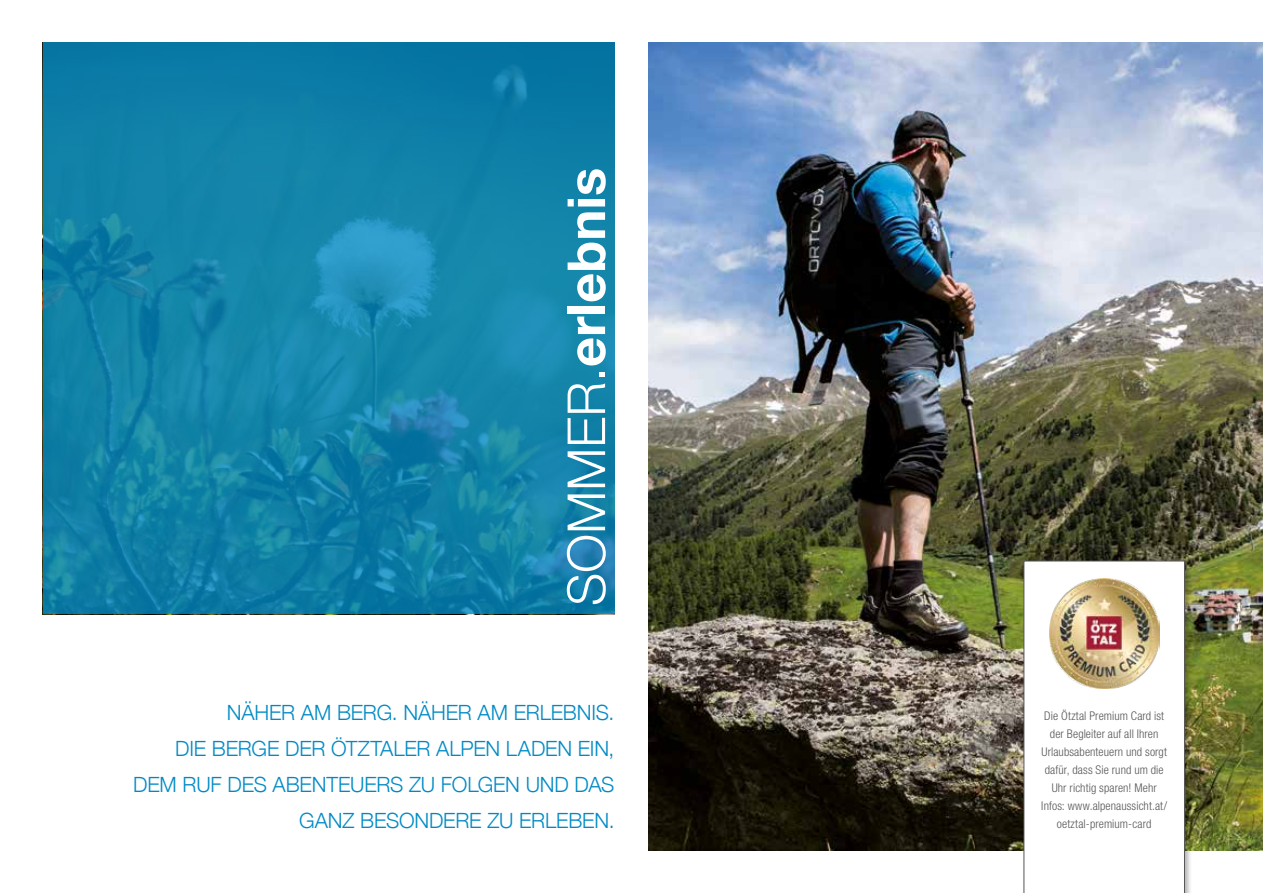
<style>
.page{position:relative;width:1263px;height:893px;background:#fff}
.page>*{position:absolute;margin:0;border:0;box-sizing:border-box;transform-origin:0 0}
.t1{font:700 52.5px "Helvetica Neue";color:#fff}
.t2{font:300 21px/36px "Helvetica Neue";letter-spacing:-.01em;color:#008ac5;text-align:right}
.t3{font:300 condensed 12px/18px "Helvetica Neue LT Std";letter-spacing:.01em;color:#575756;text-align:center}
.s1{font-weight:300}
</style>
<div class="page">
<svg style="left:43px;top:43px;width:571px;height:571px;background:#1281a8"></svg>
<img style="left:648px;top:43px;width:615px;height:807px">
<div style="left:1022px;top:559px;width:170px;height:334px;background:#000;opacity:.29"></div>
<svg style="left:1023px;top:561px;width:162px;height:332px"></svg>
<img style="left:1049px;top:579px;width:110px;height:110px">
<h1 class="t1" style="left:545px;top:606px;width:440px;rotate:-90deg"><span class="s1">SOMMER.</span>erlebnis</h1>
<h2 class="t2" style="left:133px;top:693px;width:483px">NÄHER AM BERG. NÄHER AM ERLEBNIS.<br>DIE BERGE DER ÖTZTALER ALPEN LADEN EIN, DEM RUF DES ABENTEUERS ZU FOLGEN UND DAS GANZ BESONDERE ZU ERLEBEN.</h2>
<p class="t3" style="left:1041px;top:706px;width:127px">Die Ötztal Premium Card ist der Begleiter auf all Ihren<br>Urlaubsabenteuern und sorgt dafür, dass Sie rund um die<br>Uhr richtig sparen! Mehr<br>Infos: www.alpenaussicht.at/ oetztal-premium-card</p>
</div>
